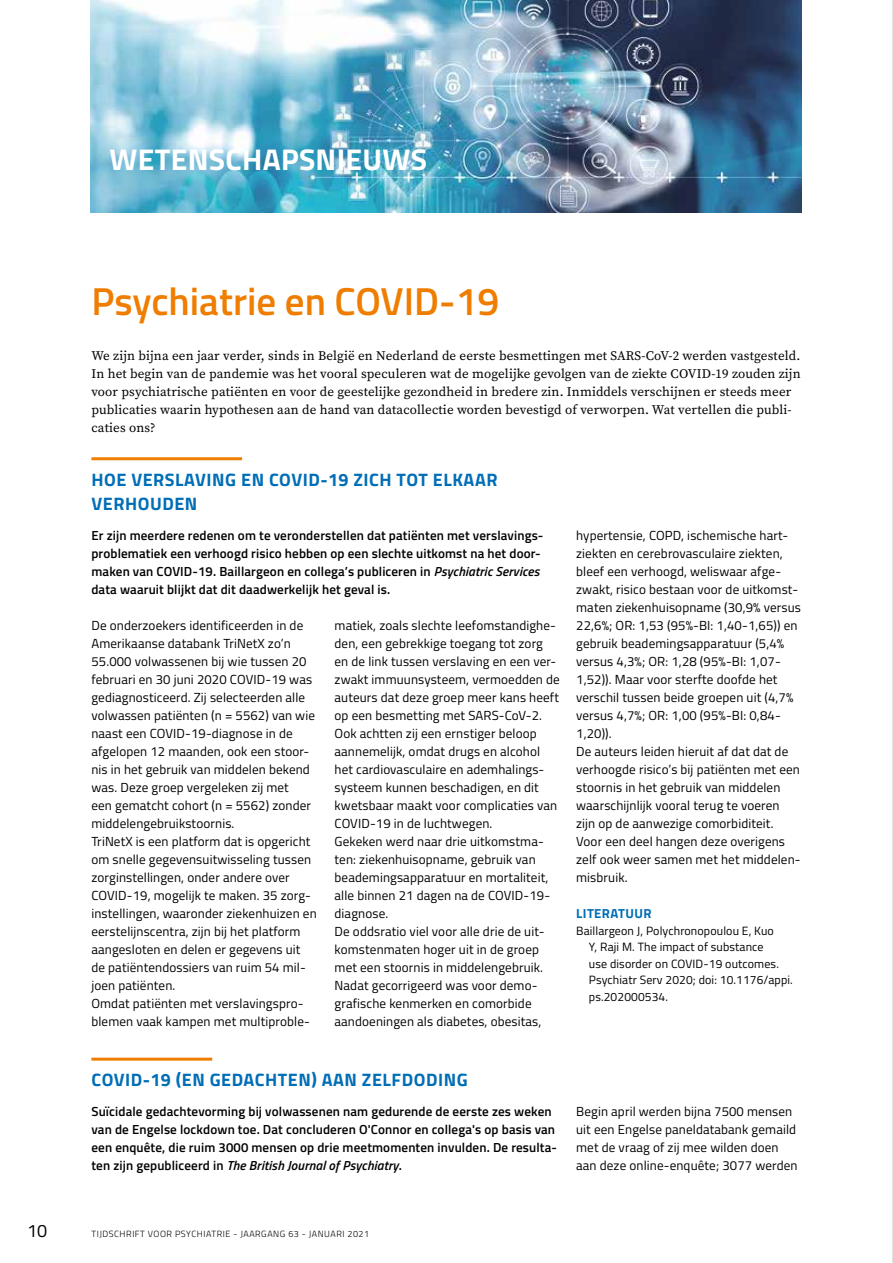
<style>
.page{position:relative;width:893px;height:1263px;background:#fff}
.page>*{position:absolute;margin:0;border:0;box-sizing:border-box;transform-origin:0 0}
.t1{font:600 39px "Titillium Web";color:#ef7d00}
.t2{font:700 30px "Titillium Web";letter-spacing:.01em;color:#fff}
.t3{font:700 18px/24px "Titillium Web";letter-spacing:.03em;color:#006eb7}
.t4{font:18px "Titillium Web";color:#000}
.t5{font:13.2px/18px "Titillium Web";letter-spacing:.01em;color:#000}
.t6{font:600 13.2px/18px "Titillium Web";letter-spacing:.01em;color:#000}
.t7{font:13.2px/18px "Source Serif Variable";letter-spacing:.01em;color:#000}
.t8{font:700 13.2px "Titillium Web";letter-spacing:.03em;color:#006eb7}
.t9{font:12px/16.5px "Titillium Web";letter-spacing:.01em;color:#000}
.t10{font:300 9px "Titillium Web";letter-spacing:.06em;color:#000}
.s1{font-style:italic}
</style>
<div class="page">
<img style="left:90px;top:0;width:711px;height:213px">
<hr style="left:91px;top:1058px;width:121px;height:3px;background:#ef7d00">
<hr style="left:91px;top:457px;width:151px;height:3px;background:#ef7d00">
<hr style="left:892px;top:0;width:1px;height:1263px;background:#dadada">
<h2 class="t2" style="left:110px;top:136px;width:319px">WETENSCHAPSNIEUWS</h2>
<h1 class="t1" style="left:91px;top:272px;width:409px">Psychiatrie en COVID-19</h1>
<p class="t7" style="left:91px;top:347px;width:711px">We zijn bijna een jaar verder, sinds in België en Nederland de eerste besmettingen met SARS-CoV-2 werden vastgesteld.<br>In het begin van de pandemie was het vooral speculeren wat de mogelijke gevolgen van de ziekte COVID-19 zouden zijn voor psychiatrische patiënten en voor de geestelijke gezondheid in bredere zin. Inmiddels verschijnen er steeds meer publicaties waarin hypothesen aan de hand van datacollectie worden bevestigd of verworpen. Wat vertellen die publi&shy;caties ons?</p>
<h3 class="t3" style="left:92px;top:466px;width:408px">HOE VERSLAVING EN COVID-19 ZICH TOT ELKAAR<br>VERHOUDEN</h3>
<p class="t6" style="left:91px;top:526px;width:453px">Er zijn meerdere redenen om te veronderstellen dat patiënten met verslavings&shy;problematiek een verhoogd risico hebben op een slechte uitkomst na het door&shy;maken van COVID-19. Baillargeon en collega’s publiceren in <span class="s1">Psychiatric Services </span>data waaruit blijkt dat dit daadwerkelijk het geval is.</p>
<p class="t5" style="left:335px;top:616px;width:227px">matiek, zoals slechte leefomstandighe&shy;den, een gebrekkige toegang tot zorg en de link tussen verslaving en een ver&shy;zwakt immuunsysteem, vermoedden de auteurs dat deze groep meer kans heeft op een besmetting met SARS-CoV-2.<br>Ook achtten zij een ernstiger beloop aannemelijk, omdat drugs en alcohol het cardiovasculaire en ademhalings&shy;systeem kunnen beschadigen, en dit kwetsbaar maakt voor complicaties van COVID-19 in de luchtwegen.<br>Gekeken werd naar drie uitkomstma&shy;ten: ziekenhuisopname, gebruik van beademingsapparatuur en mortaliteit, alle binnen 21 dagen na de COVID-19- diagnose.<br>De oddsratio viel voor alle drie de uit&shy;komstenmaten hoger uit in de groep met een stoornis in middelengebruik.<br>Nadat gecorrigeerd was voor demo&shy;grafische kenmerken en comorbide aandoeningen als diabetes, obesitas,</p>
<p class="t5" style="left:91px;top:616px;width:227px">De onderzoekers identificeerden in de Amerikaanse databank TriNetX zo’n 55.000 volwassenen bij wie tussen 20 februari en 30 juni 2020 COVID-19 was gediagnosticeerd. Zij selecteerden alle volwassen patiënten (n = 5562) van wie naast een COVID-19-diagnose in de afgelopen 12 maanden, ook een stoor&shy;nis in het gebruik van middelen bekend was. Deze groep vergeleken zij met<br>een gematcht cohort (n = 5562) zonder middelengebruikstoornis.<br>TriNetX is een platform dat is opgericht om snelle gegevensuitwisseling tussen zorginstellingen, onder andere over COVID-19, mogelijk te maken. 35 zorg&shy;instellingen, waaronder ziekenhuizen en eerstelijnscentra, zijn bij het platform aangesloten en delen er gegevens uit de patiëntendossiers van ruim 54 mil&shy;joen patiënten.<br>Omdat patiënten met verslavingspro&shy;blemen vaak kampen met multiproble-</p>
<p class="t5" style="left:576px;top:526px;width:226px">hypertensie, COPD, ischemische hart&shy;ziekten en cerebrovasculaire ziekten, bleef een verhoogd, weliswaar afge&shy;zwakt, risico bestaan voor de uitkomst&shy;maten ziekenhuisopname (30,9% versus 22,6%; OR: 1,53 (95%-BI: 1,40-1,65)) en gebruik beademingsapparatuur (5,4% versus 4,3%; OR: 1,28 (95%-BI: 1,07- 1,52)). Maar voor sterfte doofde het verschil tussen beide groepen uit (4,7% versus 4,7%; OR: 1,00 (95%-BI: 0,84- 1,20)).<br>De auteurs leiden hieruit af dat dat de verhoogde risico’s bij patiënten met een stoornis in het gebruik van middelen waarschijnlijk vooral terug te voeren zijn op de aanwezige comorbiditeit.<br>Voor een deel hangen deze overigens zelf ook weer samen met het middelen&shy;misbruik.</p>
<p class="t8" style="left:576px;top:903px;width:77px">LITERATUUR</p>
<p class="t9" style="left:589px;top:921px;width:205px;text-indent:-13px">Baillargeon J, Polychronopoulou E, Kuo<br>Y, Raji M. The impact of substance<br>use disorder on COVID-19 outcomes.<br>Psychiatr Serv 2020; doi: 10.1176/appi. ps.202000534.</p>
<h3 class="t3" style="left:92px;top:1067px;width:378px">COVID-19 (EN GEDACHTEN) AAN ZELFDODING</h3>
<p class="t6" style="left:91px;top:1102px;width:467px">Suïcidale gedachtevorming bij volwassenen nam gedurende de eerste zes weken van de Engelse lockdown toe. Dat concluderen O'Connor en collega's op basis van een enquête, die ruim 3000 mensen op drie meetmomenten invulden. De resulta&shy;ten zijn gepubliceerd in <span class="s1">The British Journal of Psychiatry</span>.</p>
<p class="t5" style="left:576px;top:1102px;width:223px">Begin april werden bijna 7500 mensen uit een Engelse paneldatabank gemaild met de vraag of zij mee wilden doen aan deze online-enquête; 3077 werden</p>
<h3 class="t4" style="left:27px;top:1218px;width:22px">10</h3>
<p class="t10" style="left:91px;top:1228px;width:279px">TIJDSCHRIFT VOOR PSYCHIATRIE - JAARGANG 63 - JANUARI 2021</p>
</div>
